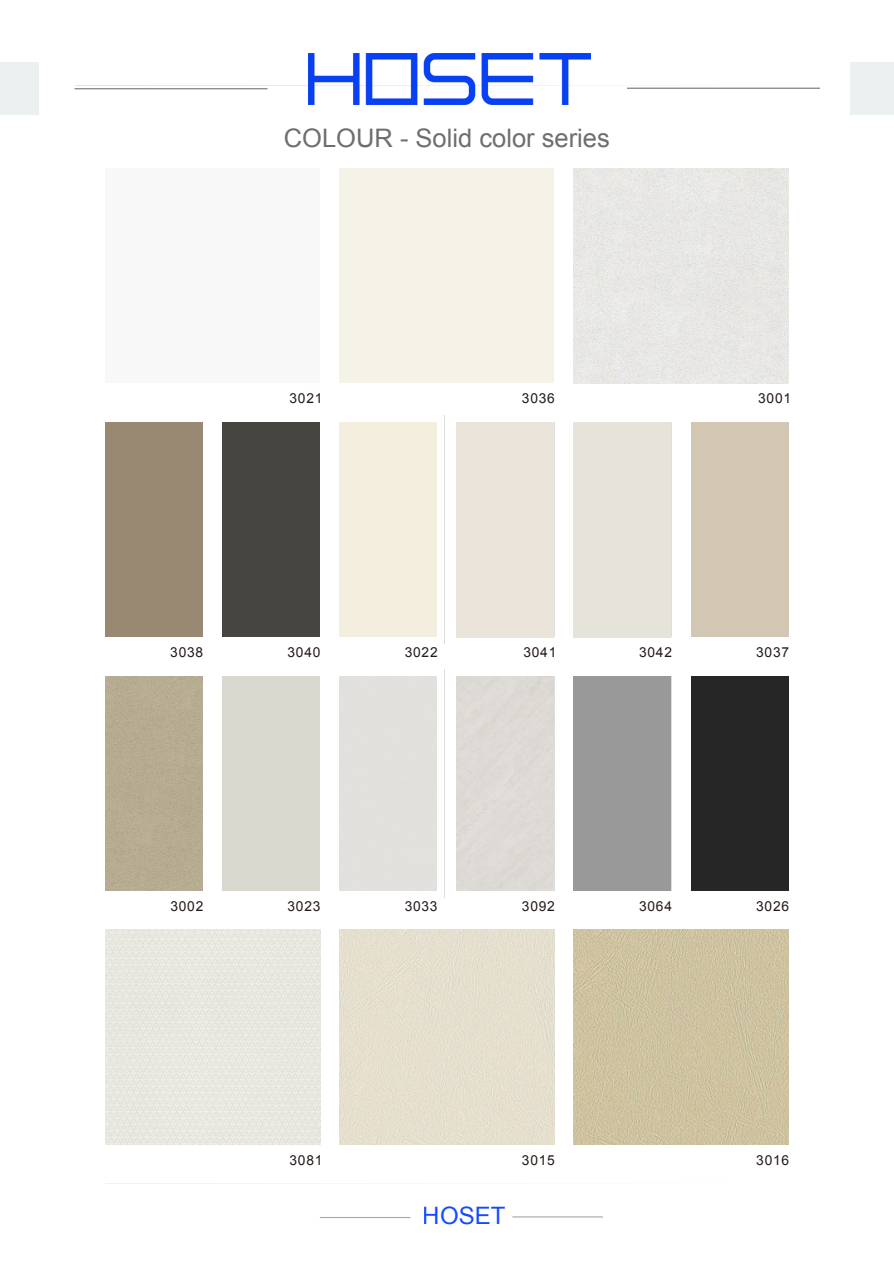
<style>
.page{position:relative;width:894px;height:1264px;background:#fff}
.page>*{position:absolute;margin:0;border:0;box-sizing:border-box;transform-origin:0 0}
.t1{font:25.5px "Arial";color:#6d6e70}
.t2{font:24px "Arial";color:#0841fc}
.t3{font:13.8px "Arial";letter-spacing:.055em;color:#231916}
</style>
<div class="page">
<div style="left:105px;top:422px;width:98px;height:214px;background:#998972"></div>
<div style="left:339px;top:422px;width:99px;height:214px;background:#f4eede"></div>
<div style="left:105px;top:676px;width:97px;height:214px;background:#b6ac91"></div>
<div style="left:339px;top:676px;width:97px;height:214px;background:#e2e1dd"></div>
<svg style="left:573px;top:422px;width:99px;height:216px"></svg>
<div style="left:573px;top:422px;width:97px;height:215px;background:#e6e3da"></div>
<svg style="left:573px;top:676px;width:99px;height:215px"></svg>
<div style="left:573px;top:676px;width:97px;height:214px;background:#999"></div>
<div style="left:222px;top:422px;width:99px;height:214px;background:#464540"></div>
<div style="left:222px;top:676px;width:99px;height:215px;background:#d8d8ce"></div>
<svg style="left:456px;top:422px;width:99px;height:216px"></svg>
<div style="left:456px;top:422px;width:97px;height:215px;background:#ebe4da"></div>
<svg style="left:456px;top:676px;width:99px;height:215px"></svg>
<div style="left:456px;top:676px;width:97px;height:214px;background:#dddad5"></div>
<hr style="left:105px;top:1183px;width:683px;height:1px;background:#dcdddd">
<div style="left:690px;top:422px;width:98px;height:214px;background:#d2c7b3"></div>
<svg style="left:788px;top:676px;width:1px;height:215px"></svg>
<div style="left:690px;top:676px;width:98px;height:215px;background:#262626"></div>
<div style="left:573px;top:168px;width:215px;height:215px;background:#e8e7e4"></div>
<div style="left:105px;top:168px;width:214px;height:215px;background:#f8f8f8"></div>
<div style="left:338px;top:167px;width:217px;height:217px;background:#f5f3e7"></div>
<img style="left:573px;top:929px;width:215px;height:215px">
<div style="left:339px;top:929px;width:215px;height:215px;background:#e5dfce"></div>
<div style="left:105px;top:929px;width:215px;height:215px;background:#e8e8e0"></div>
<hr style="left:74px;top:85px;width:744px;height:1px;background:#d1d3d4">
<img style="left:308px;top:53px;width:282px;height:52px">
<hr style="left:74px;top:88px;width:193px;height:1px;background:#737373">
<hr style="left:626px;top:88px;width:193px;height:1px;background:#737373">
<hr style="left:320px;top:1216px;width:90px;height:1px;background:#a6a6a6">
<hr style="left:512px;top:1216px;width:90px;height:1px;background:#a6a6a6">
<p class="t1" style="left:284px;top:124px;width:327px">COLOUR - Solid color series</p>
<p class="t3" style="left:289px;top:391px;width:34px">3021</p>
<p class="t3" style="left:522px;top:391px;width:34px">3036</p>
<p class="t3" style="left:758px;top:391px;width:34px">3001</p>
<p class="t3" style="left:170px;top:644px;width:34px">3038</p>
<p class="t3" style="left:287px;top:644px;width:34px">3040</p>
<p class="t3" style="left:404px;top:644px;width:34px">3022</p>
<p class="t3" style="left:523px;top:644px;width:34px">3041</p>
<p class="t3" style="left:639px;top:644px;width:34px">3042</p>
<p class="t3" style="left:756px;top:644px;width:34px">3037</p>
<p class="t3" style="left:170px;top:898px;width:34px">3002</p>
<p class="t3" style="left:287px;top:898px;width:34px">3023</p>
<p class="t3" style="left:404px;top:898px;width:34px">3033</p>
<p class="t3" style="left:521px;top:898px;width:34px">3092</p>
<p class="t3" style="left:639px;top:898px;width:34px">3064</p>
<p class="t3" style="left:756px;top:898px;width:34px">3026</p>
<p class="t3" style="left:289px;top:1152px;width:34px">3081</p>
<h2 class="t2" style="left:422px;top:1202px;width:84px">HOSET</h2>
<p class="t3" style="left:521px;top:1152px;width:34px">3015</p>
<p class="t3" style="left:756px;top:1152px;width:34px">3016</p>
</div>
